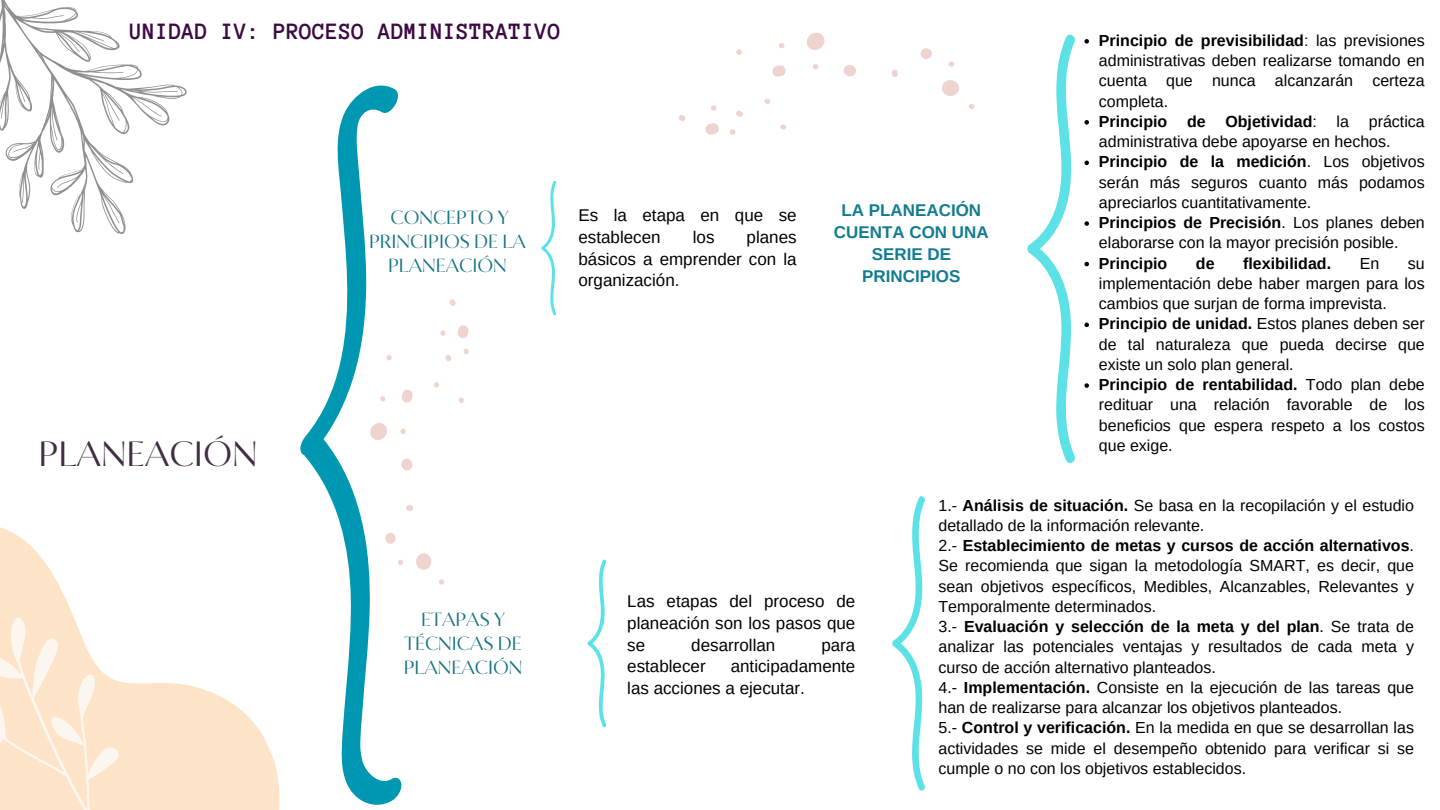
<style>
.page{position:relative;width:1440px;height:810px;background:#fff}
.page>*{position:absolute;margin:0;border:0;box-sizing:border-box;transform-origin:0 0}
.t1{font:35px "Circe Contrast";color:#412d44}
.t2{font:700 24px "Anonymous Pro";color:#3d0a44}
.t3{font:19px/24px "Circe Contrast";color:#157384;text-align:center}
.t4{font:17px/21.8px "Arimo";color:#000}
.t5{font:700 17px/21.8px "Arimo";color:#117c8f;text-align:center}
.t6{font:16px/20.2px "Arimo";color:#000}
.t7{font:700 16px "Arimo";color:#000}
.s1{font-weight:700}
</style>
<div class="page">
<svg style="left:0;top:527px;width:280px;height:283px"></svg>
<svg style="left:678px;top:32px;width:297px;height:103px"></svg>
<svg style="left:404px;top:299px;width:65px;height:286px"></svg>
<svg style="left:0;top:601px;width:167px;height:209px"></svg>
<svg style="left:0;top:0;width:187px;height:234px"></svg>
<svg style="left:300px;top:85px;width:104px;height:720px"></svg>
<svg style="left:1027px;top:34px;width:48px;height:430px"></svg>
<svg style="left:541px;top:180px;width:16px;height:136px"></svg>
<svg style="left:1084px;top:39px;width:5px;height:5px"></svg>
<svg style="left:1084px;top:120px;width:5px;height:5px"></svg>
<svg style="left:1084px;top:161px;width:5px;height:4px"></svg>
<svg style="left:1084px;top:221px;width:5px;height:5px"></svg>
<svg style="left:1084px;top:262px;width:5px;height:4px"></svg>
<svg style="left:1084px;top:323px;width:5px;height:4px"></svg>
<svg style="left:1084px;top:383px;width:5px;height:5px"></svg>
<svg style="left:588px;top:559px;width:19px;height:169px"></svg>
<svg style="left:892px;top:496px;width:33px;height:295px"></svg>
<h2 class="t2" style="left:130px;top:19px;width:433px">UNIDAD IV: PROCESO ADMINISTRATIVO</h2>
<h1 class="t1" style="left:39px;top:434px;width:220px">PLANEACIÓN</h1>
<p class="t3" style="left:369px;top:206px;width:158px">CONCEPTO Y<br>PRINCIPIOS DE LA<br>PLANEACIÓN</p>
<p class="t3" style="left:404px;top:608px;width:120px">ETAPAS Y<br>TÉCNICAS DE<br>PLANEACIÓN</p>
<p class="t4" style="left:578px;top:204px;width:220px">Es la etapa en que se establecen</p>
<p class="t4" style="left:578px;top:226px;width:220px;text-align:justify;text-indent:168px">planes básicos a emprender con la organización.</p>
<p class="t4" style="left:693px;top:226px;width:23px">los</p>
<p class="t5" style="left:834px;top:200px;width:156px">LA PLANEACIÓN<br>CUENTA CON UNA<br>SERIE DE<br>PRINCIPIOS</p>
<p class="t6" style="left:1099px;top:30px;width:327px"><span class="s1">Principio de previsibilidad</span>: las previsiones administrativas deben realizarse tomando en cuenta que nunca alcanzarán certeza completa.<br><span class="s1">Principio de Objetividad</span>: la práctica administrativa debe apoyarse en hechos.<br><span class="s1">Principio de la medición</span>. Los objetivos serán más seguros cuanto más podamos apreciarlos cuantitativamente.<br><span class="s1">Principios de Precisión</span>. Los planes deben elaborarse con la mayor precisión posible.</p>
<p class="t7" style="left:1099px;top:254px;width:70px">Principio</p>
<p class="t7" style="left:1196px;top:254px;width:20px">de</p>
<p class="t7" style="left:1243px;top:254px;width:89px">flexibilidad.</p>
<p class="t6" style="left:1360px;top:253px;width:21px">En</p>
<p class="t6" style="left:1099px;top:253px;width:327px;text-indent:309px">su implementación debe haber margen para los cambios que surjan de forma imprevista.<br><span class="s1">Principio de unidad.</span> Estos planes deben ser de tal naturaleza que pueda decirse que existe un solo plan general.<br><span class="s1">Principio de rentabilidad.</span> Todo plan debe redituar una relación favorable de los beneficios que espera respeto a los costos que exige.</p>
<p class="t4" style="left:627px;top:590px;width:230px;text-align:justify">Las etapas del proceso de planeación son los pasos que se</p>
<p class="t4" style="left:691px;top:634px;width:86px">desarrollan</p>
<p class="t4" style="left:821px;top:634px;width:36px">para</p>
<p class="t4" style="left:627px;top:656px;width:80px">establecer</p>
<p class="t4" style="left:627px;top:656px;width:230px;text-indent:103px">anticipadamente las acciones a ejecutar.</p>
<p class="t6" style="left:938px;top:495px;width:477px">1.- <span class="s1">Análisis de situación.</span> Se basa en la recopilación y el estudio detallado de la información relevante.<br>2.- <span class="s1">Establecimiento de metas y cursos de acción alternativos</span>.<br>Se recomienda que sigan la metodología SMART, es decir, que sean objetivos específicos, Medibles, Alcanzables, Relevantes y Temporalmente determinados.<br>3.- <span class="s1">Evaluación y selección de la meta y del plan</span>. Se trata de analizar las potenciales ventajas y resultados de cada meta y curso de acción alternativo planteados.<br>4.- <span class="s1">Implementación.</span> Consiste en la ejecución de las tareas que han de realizarse para alcanzar los objetivos planteados.<br>5.- <span class="s1">Control y verificación.</span> En la medida en que se desarrollan las actividades se mide el desempeño obtenido para verificar si se cumple o no con los objetivos establecidos.</p>
</div>
